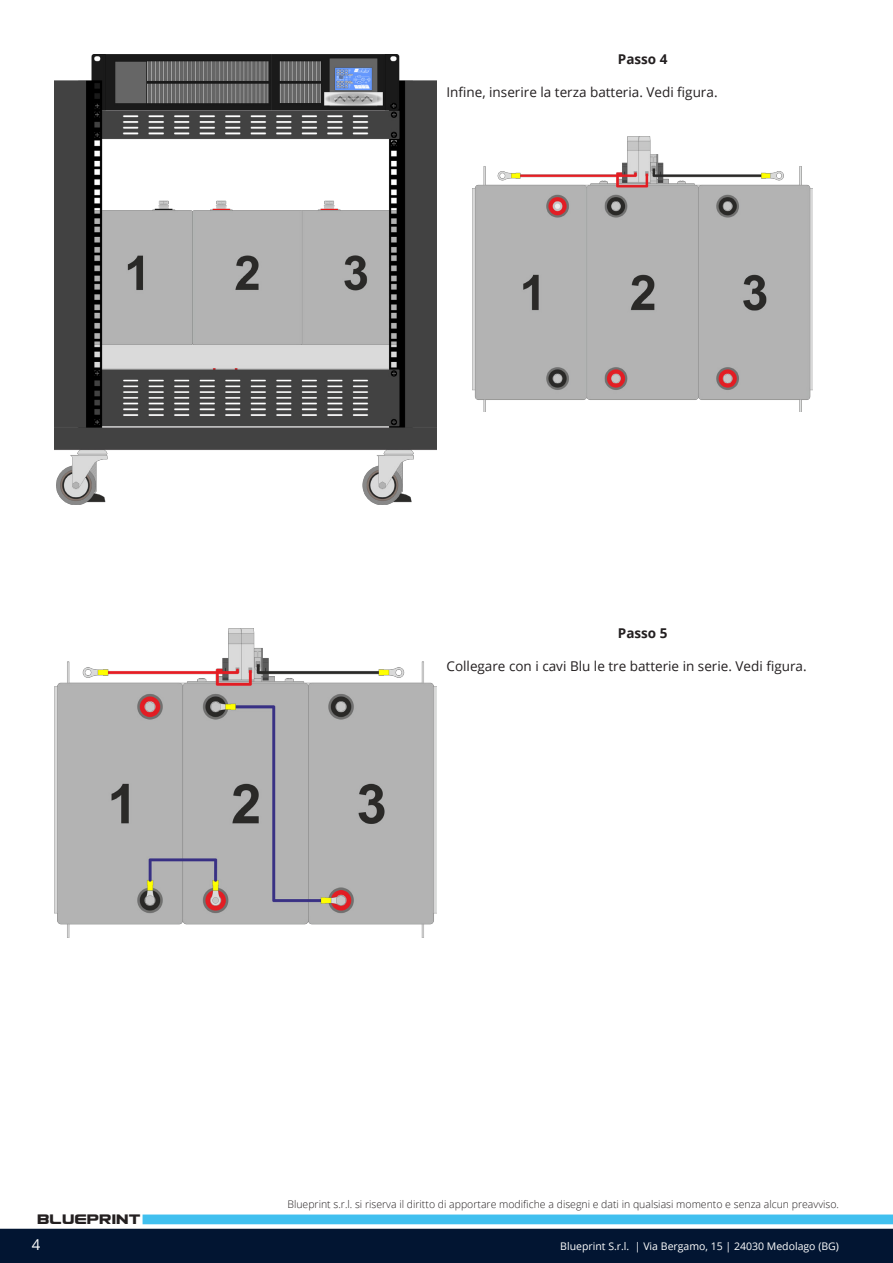
<style>
.page{position:relative;width:893px;height:1263px;background:#fff}
.page>*{position:absolute;margin:0;border:0;box-sizing:border-box;transform-origin:0 0}
.t1{font:16.5px "Usuzi";color:#231f20}
.t2{font:15px "Open Sans";color:#fff}
.t3{font:13.5px "Open Sans";color:#231f20}
.t4{font:700 13.5px "Open Sans";color:#231f20}
.t5{font:300 10.5px "Open Sans";color:#231f20}
.t6{font:10.5px "Open Sans";color:#fff}
</style>
<div class="page">
<div style="left:0;top:1229px;width:893px;height:34px;background:#021532"></div>
<div style="left:143px;top:1214px;width:750px;height:10px;background:#41c0ef"></div>
<img style="left:54px;top:54px;width:383px;height:451px">
<img style="left:473px;top:136px;width:340px;height:275px">
<img style="left:54px;top:628px;width:383px;height:309px">
<p class="t4" style="left:618px;top:50px;width:51px">Passo 4</p>
<p class="t3" style="left:446px;top:83px;width:273px">Infine, inserire la terza batteria. Vedi figura.</p>
<p class="t4" style="left:618px;top:624px;width:51px">Passo 5</p>
<p class="t3" style="left:446px;top:657px;width:362px">Collegare con i cavi Blu le tre batterie in serie. Vedi figura.</p>
<p class="t5" style="left:287px;top:1197px;width:553px">Blueprint s.r.l. si riserva il diritto di apportare modifiche a disegni e dati in qualsiasi momento e senza alcun preavviso.</p>
<p class="t1" style="left:37px;top:1212px;width:105px">BLUEPRINT</p>
<p class="t2" style="left:32px;top:1235px;width:10px">4</p>
<p class="t6" style="left:560px;top:1239px;width:280px">Blueprint S.r.l. | Via Bergamo, 15 | 24030 Medolago (BG)</p>
</div>
